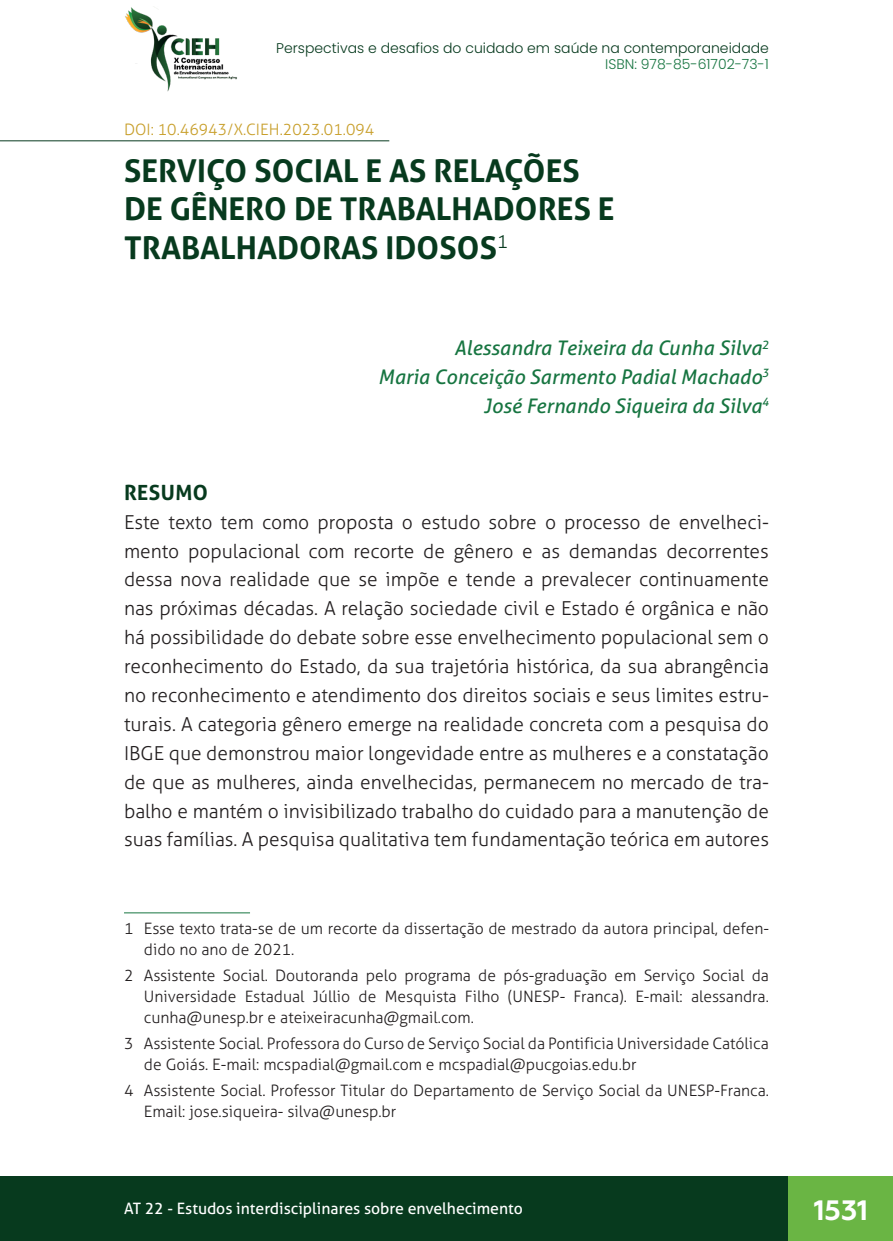
<style>
.page{position:relative;width:893px;height:1241px;background:#fff}
.page>*{position:absolute;margin:0;border:0;box-sizing:border-box;transform-origin:0 0}
._1_TÍTULO{font:700 31.5px/38.5px "Aller";color:#073a1e}
.t1{font:700 28px "Geometria";color:#fff}
._3_RESUMO_ABSTRACT{font:700 21px "Aller";letter-spacing:.02em;color:#073a1e}
._2_AUTOR{font:italic 20.12px "Aller";color:#177541}
._4_CORPO_RESUMO{font:300 19.25px/28.9px "Aller";color:#231f20;text-align:justify}
._5_RODAPE{font:300 15.75px/21px "Aller";color:#231f20}
.t2{font:15.75px "Aller";color:#fff}
._0_DOI{font:300 15.75px "Aller";color:#c89f2b}
.t3{font:300 14px "Poppins";color:#073a1e}
.t4{font:300 14px "Poppins";color:#177541}
</style>
<div class="page">
<div style="left:0;top:1176px;width:893px;height:64px;background:#073a1e"></div>
<div style="left:789px;top:1176px;width:104px;height:64px;background:#6ab544"></div>
<img style="left:125px;top:6px;width:112px;height:86px">
<hr style="left:0;top:140px;width:389px;height:1px;background:#073a1e">
<hr style="left:124px;top:912px;width:126px;height:1px;background:#177541">
<p class="t3" style="left:276px;top:39px;width:494px">Perspectivas e desafios do cuidado em saúde na contemporaneidade</p>
<p class="t4" style="left:605px;top:56px;width:165px">ISBN: 978-85-61702-73-1</p>
<p class="_0_DOI" style="left:124px;top:120px;width:252px">DOI: 10.46943/X.CIEH.2023.01.094</p>
<p class="_1_TÍTULO" style="left:124px;top:151px;width:492px">SERVIÇO SOCIAL E AS RELAÇÕES<br>DE GÊNERO DE TRABALHADORES E<br>TRABALHADORAS IDOSOS<sup>1</sup></p>
<p class="_2_AUTOR" style="left:454px;top:335px;width:316px">Alessandra Teixeira da Cunha Silva<sup>2</sup></p>
<p class="_2_AUTOR" style="left:378px;top:364px;width:392px">Maria Conceição Sarmento Padial Machado<sup>3</sup></p>
<p class="_2_AUTOR" style="left:484px;top:393px;width:287px">José Fernando Siqueira da Silva<sup>4</sup></p>
<p class="_3_RESUMO_ABSTRACT" style="left:124px;top:479px;width:86px">RESUMO</p>
<p class="_4_CORPO_RESUMO" style="left:124px;top:507px;width:646px">Este texto tem como proposta o estudo sobre o processo de envelheci&shy;mento populacional com recorte de gênero e as demandas decorrentes dessa nova realidade que se impõe e tende a prevalecer continuamente nas próximas décadas. A relação sociedade civil e Estado é orgânica e não há possibilidade do debate sobre esse envelhecimento populacional sem o reconhecimento do Estado, da sua trajetória histórica, da sua abrangência no reconhecimento e atendimento dos direitos sociais e seus limites estru&shy;turais. A categoria gênero emerge na realidade concreta com a pesquisa do IBGE que demonstrou maior longevidade entre as mulheres e a constatação de que as mulheres, ainda envelhecidas, permanecem no mercado de tra&shy;balho e mantém o invisibilizado trabalho do cuidado para a manutenção de suas famílias. A pesquisa qualitativa tem fundamentação teórica em autores</p>
<p class="_5_RODAPE" style="left:144px;top:917px;width:627px;text-indent:-20px">1 Esse texto trata-se de um recorte da dissertação de mestrado da autora principal, defen&shy;dido no ano de 2021.</p>
<p class="_5_RODAPE" style="left:144px;top:964px;width:627px;text-align:justify;text-indent:-20px">2 Assistente Social. Doutoranda pelo programa de pós-graduação em Serviço Social da Universidade Estadual Júllio de Mesquista Filho (UNESP- Franca). E-mail: alessandra. cunha@unesp.br e ateixeiracunha@gmail.com.</p>
<p class="_5_RODAPE" style="left:144px;top:1032px;width:626px;text-indent:-20px">3 Assistente Social. Professora do Curso de Serviço Social da Pontificia Universidade Católica de Goiás. E-mail: mcspadial@gmail.com e mcspadial@pucgoias.edu.br</p>
<p class="_5_RODAPE" style="left:144px;top:1079px;width:627px;text-indent:-20px">4 Assistente Social. Professor Titular do Departamento de Serviço Social da UNESP-Franca.<br>Email: jose.siqueira- silva@unesp.br</p>
<p class="t2" style="left:124px;top:1198px;width:400px">AT 22 - Estudos interdisciplinares sobre envelhecimento</p>
<h2 class="t1" style="left:814px;top:1192px;width:56px">1531</h2>
</div>
